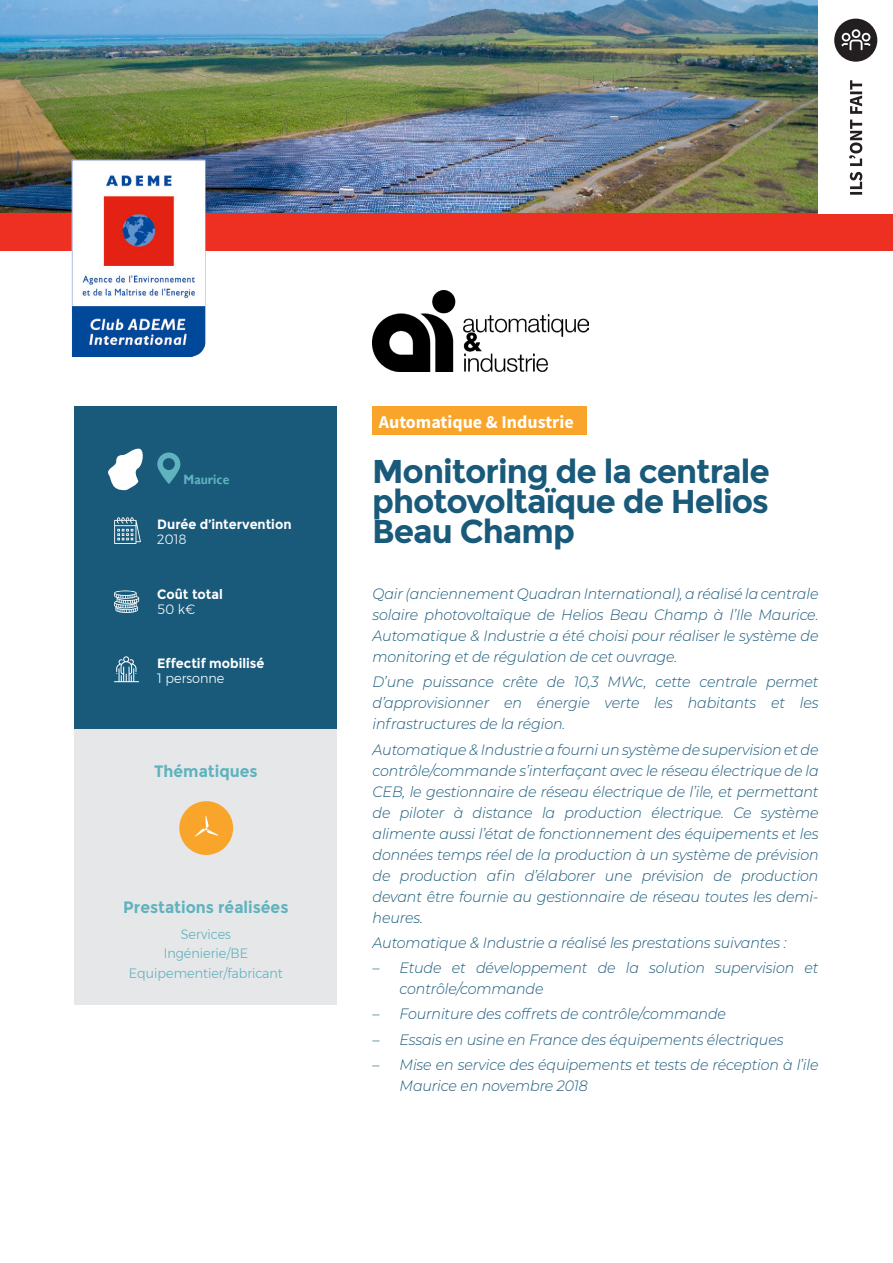
<style>
.page{position:relative;width:893px;height:1263px;background:#fff}
.page>*{position:absolute;margin:0;border:0;box-sizing:border-box;transform-origin:0 0}
.t1{font:700 33px/30px "Montserrat";letter-spacing:-.03em;color:#195a7b;text-align:justify}
.t2{font:700 18px "Source Sans Pro";color:#fff}
.t3{font:700 16.5px "Montserrat";color:#5fb3be;scale:.95 1}
.t4{font:italic 300 15px/21px "Montserrat";letter-spacing:-.01em;color:#195a7b;text-align:justify;scale:.95 1}
.t5{font:300 13.5px "Montserrat";color:#5fb3be;scale:.95 1}
.t6{font:700 13.5px "Montserrat";color:#fff;scale:.95 1}
.t7{font:300 13.5px "Montserrat";color:#fff;scale:.95 1}
.t8{font:700 13.5px "Gill Sans";color:#5fb3be;scale:.9 1}
</style>
<div class="page">
<img style="left:0;top:0;width:818px;height:214px">
<div style="left:0;top:214px;width:893px;height:37px;background:#ee3022"></div>
<div style="left:372px;top:406px;width:215px;height:29px;background:#f9a42a"></div>
<svg style="left:849px;top:80px;width:13px;height:115px"></svg>
<div style="left:834px;top:19px;width:43px;height:43px;background:#231f20;border-radius:50%"></div>
<svg style="left:841px;top:29px;width:30px;height:21px"></svg>
<img style="left:68px;top:156px;width:138px;height:201px">
<div style="left:74px;top:406px;width:263px;height:323px;background:#195a7b"></div>
<div style="left:74px;top:729px;width:263px;height:276px;background:#e6e7e9"></div>
<svg style="left:114px;top:656px;width:25px;height:26px"></svg>
<svg style="left:114px;top:517px;width:27px;height:27px"></svg>
<svg style="left:114px;top:590px;width:25px;height:23px"></svg>
<svg style="left:157px;top:452px;width:23px;height:32px"></svg>
<img style="left:373px;top:291px;width:216px;height:81px">
<svg style="left:108px;top:448px;width:35px;height:43px"></svg>
<div style="left:179px;top:801px;width:54px;height:54px;background:#f9a42a;border-radius:50%"></div>
<svg style="left:195px;top:816px;width:23px;height:20px"></svg>
<p class="t8" style="left:184px;top:471px;width:52px">Maurice</p>
<p class="t6" style="left:157px;top:516px;width:143px">Durée d’intervention</p>
<p class="t7" style="left:157px;top:529px;width:32px">2018</p>
<p class="t6" style="left:157px;top:586px;width:70px">Coût total</p>
<p class="t7" style="left:157px;top:599px;width:42px">50 k€</p>
<p class="t6" style="left:157px;top:655px;width:114px">Effectif mobilisé</p>
<p class="t7" style="left:157px;top:668px;width:72px">1 personne</p>
<p class="t3" style="left:154px;top:761px;width:111px">Thématiques</p>
<p class="t3" style="left:123px;top:897px;width:175px">Prestations réalisées</p>
<p class="t5" style="left:181px;top:923px;width:54px">Services</p>
<p class="t5" style="left:164px;top:943px;width:90px">Ingénierie/BE</p>
<p class="t5" style="left:129px;top:962px;width:164px">Equipementier/fabricant</p>
<p class="t2" style="left:379px;top:410px;width:196px">Automatique &amp; Industrie</p>
<p class="t1" style="left:372px;top:456px;width:399px">Monitoring de la centrale photovoltaïque de Helios Beau Champ</p>
<p class="t4" style="left:373px;top:583px;width:471px">Qair (anciennement Quadran International), a réalisé la centrale solaire photovoltaïque de Helios Beau Champ à l’Ile Maurice.<br>Automatique &amp; Industrie a été choisi pour réaliser le système de monitoring et de régulation de cet ouvrage.</p>
<p class="t4" style="left:373px;top:671px;width:471px">D’une puissance crête de 10,3 MWc, cette centrale permet d’approvisionner en énergie verte les habitants et les infrastructures de la région.</p>
<p class="t4" style="left:373px;top:738px;width:471px">Automatique &amp; Industrie a fourni un système de supervision et de contrôle/commande s’interfaçant avec le réseau électrique de la CEB, le gestionnaire de réseau électrique de l’ile, et permettant de piloter à distance la production électrique. Ce système alimente aussi l’état de fonctionnement des équipements et les données temps réel de la production à un système de prévision de production afin d’élaborer une prévision de production devant être fournie au gestionnaire de réseau toutes les demi&shy;heures.</p>
<p class="t4" style="left:373px;top:931px;width:437px">Automatique &amp; Industrie a réalisé les prestations suivantes :</p>
<p class="t4" style="left:400px;top:957px;width:443px;text-indent:-27px">– Etude et développement de la solution supervision et contrôle/commande</p>
<p class="t4" style="left:373px;top:1003px;width:374px">– Fourniture des coffrets de contrôle/commande</p>
<p class="t4" style="left:373px;top:1028px;width:434px">– Essais en usine en France des équipements électriques</p>
<p class="t4" style="left:400px;top:1053px;width:443px;text-indent:-27px">– Mise en service des équipements et tests de réception à l’ile<br>Maurice en novembre 2018</p>
</div>
